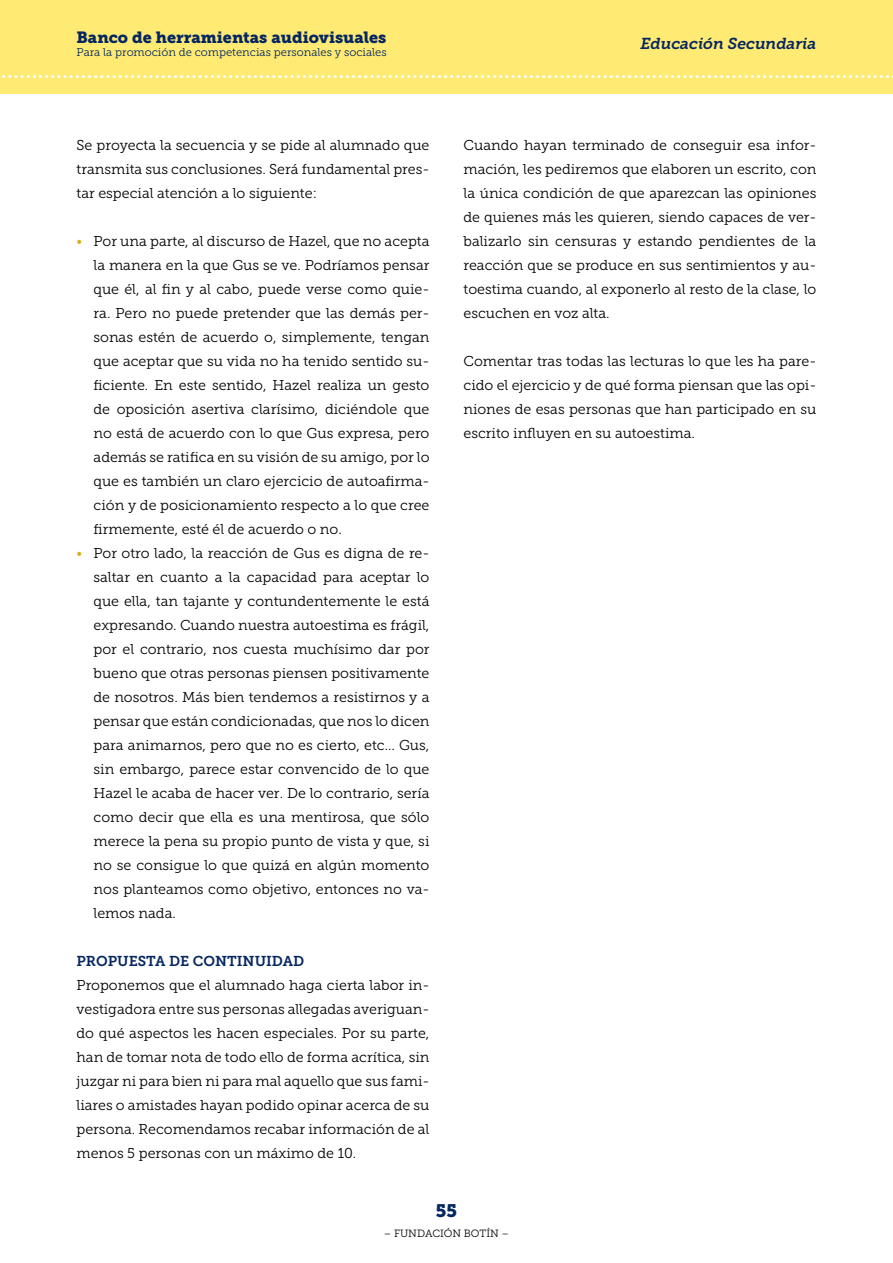
<style>
.page{position:relative;width:893px;height:1263px;background:#fff}
.page>*{position:absolute;margin:0;border:0;box-sizing:border-box;transform-origin:0 0}
.t1{font:18px "Museo Slab 900";color:#052661}
.t2{font:16.2px "Museo Slab 900";color:#052661}
.t3{font:italic 15.75px "Museo Slab 700";color:#052661}
.t4{font:14.25px/24px "Museo Slab 300";color:#000;text-align:justify}
.t5{font:14.25px "Museo Slab 700";color:#052661}
.t6{font:11.25px "Museo Slab 300";color:#052661}
.t7{font:10.5px "Museo Slab 300";color:#000}
.s1{color:#d3b019}
</style>
<div class="page">
<div style="left:0;top:0;width:893px;height:94px;background:#ffeb73"></div>
<svg style="left:2px;top:75px;width:891px;height:3px"></svg>
<p class="t2" style="left:77px;top:28px;width:311px">Banco de herramientas audiovisuales</p>
<p class="t6" style="left:77px;top:46px;width:312px">Para la promoción de competencias personales y sociales</p>
<p class="t4" style="left:77px;top:133px;width:354px">Se proyecta la secuencia y se pide al alumnado que transmita sus conclusiones. Será fundamental pres&shy;tar especial atención a lo siguiente:</p>
<p class="t4" style="left:94px;top:229px;width:337px;text-indent:-17px"><span class="s1">•</span> Por una parte, al discurso de Hazel, que no acepta la manera en la que Gus se ve. Podríamos pensar que él, al fin y al cabo, puede verse como quie&shy;ra. Pero no puede pretender que las demás per&shy;sonas estén de acuerdo o, simplemente, tengan que aceptar que su vida no ha tenido sentido su&shy;ficiente. En este sentido, Hazel realiza un gesto de oposición asertiva clarísimo, diciéndole que no está de acuerdo con lo que Gus expresa, pero además se ratifica en su visión de su amigo, por lo que es también un claro ejercicio de autoafirma&shy;ción y de posicionamiento respecto a lo que cree firmemente, esté él de acuerdo o no.</p>
<p class="t4" style="left:94px;top:541px;width:337px;text-indent:-17px"><span class="s1">•</span> Por otro lado, la reacción de Gus es digna de re&shy;saltar en cuanto a la capacidad para aceptar lo que ella, tan tajante y contundentemente le está expresando. Cuando nuestra autoestima es frágil, por el contrario, nos cuesta muchísimo dar por bueno que otras personas piensen positivamente de nosotros. Más bien tendemos a resistirnos y a pensar que están condicionadas, que nos lo dicen para animarnos, pero que no es cierto, etc… Gus, sin embargo, parece estar convencido de lo que Hazel le acaba de hacer ver. De lo contrario, sería como decir que ella es una mentirosa, que sólo merece la pena su propio punto de vista y que, si no se consigue lo que quizá en algún momento nos planteamos como objetivo, entonces no va&shy;lemos nada.</p>
<p class="t5" style="left:77px;top:953px;width:229px">PROPUESTA DE CONTINUIDAD</p>
<p class="t4" style="left:77px;top:973px;width:354px">Proponemos que el alumnado haga cierta labor in&shy;vestigadora entre sus personas allegadas averiguan&shy;do qué aspectos les hacen especiales. Por su parte, han de tomar nota de todo ello de forma acrítica, sin juzgar ni para bien ni para mal aquello que sus fami&shy;liares o amistades hayan podido opinar acerca de su persona. Recomendamos recabar información de al menos 5 personas con un máximo de 10.</p>
<p class="t3" style="left:640px;top:34px;width:177px">Educación Secundaria</p>
<p class="t4" style="left:463px;top:133px;width:354px">Cuando hayan terminado de conseguir esa infor&shy;mación, les pediremos que elaboren un escrito, con la única condición de que aparezcan las opiniones de quienes más les quieren, siendo capaces de ver&shy;balizarlo sin censuras y estando pendientes de la reacción que se produce en sus sentimientos y au&shy;toestima cuando, al exponerlo al resto de la clase, lo escuchen en voz alta.</p>
<p class="t4" style="left:463px;top:349px;width:354px">Comentar tras todas las lecturas lo que les ha pare&shy;cido el ejercicio y de qué forma piensan que las opi&shy;niones de esas personas que han participado en su escrito influyen en su autoestima.</p>
<p class="t1" style="left:436px;top:1201px;width:23px">55</p>
<p class="t7" style="left:384px;top:1227px;width:127px">– FUNDACIÓN BOTÍN –</p>
</div>
